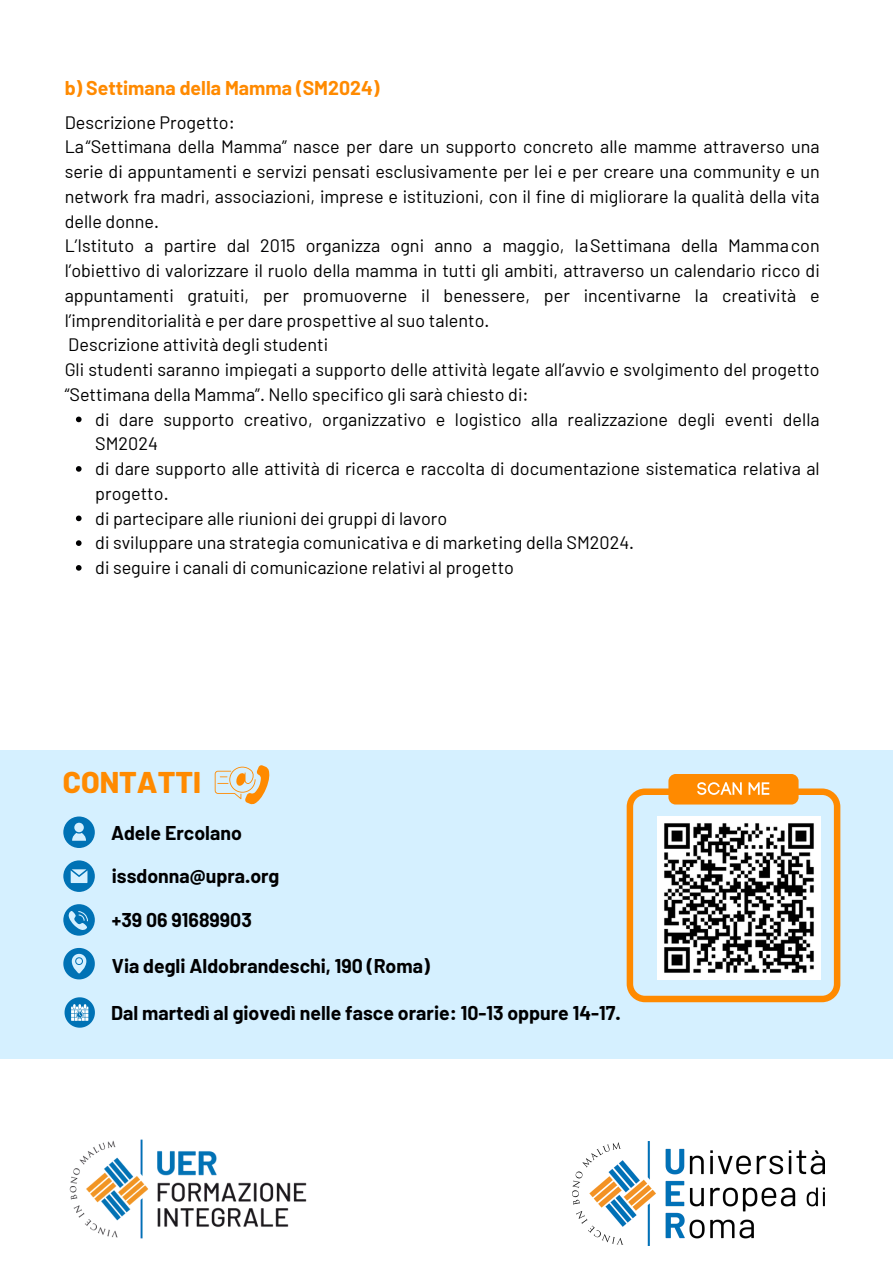
<style>
.page{position:relative;width:893px;height:1264px;background:#fff}
.page>*{position:absolute;margin:0;border:0;box-sizing:border-box;transform-origin:0 0}
.t1{font:800 30px "Barlow";color:#ff8a00}
.t2{font:700 19.5px "Barlow";color:#000001}
.t3{font:700 19.5px "Barlow";color:#ff8a00}
.t4{font:18px/24.8px "Barlow";color:#000001}
</style>
<div class="page">
<div style="left:0;top:750px;width:892px;height:308px;background:#d5f0ff"></div>
<svg style="left:63px;top:948px;width:32px;height:31px"></svg>
<svg style="left:63px;top:860px;width:32px;height:31px"></svg>
<svg style="left:63px;top:904px;width:32px;height:31px"></svg>
<svg style="left:63px;top:816px;width:32px;height:32px"></svg>
<svg style="left:65px;top:997px;width:30px;height:30px"></svg>
<svg style="left:626px;top:788px;width:214px;height:214px"></svg>
<div style="left:668px;top:774px;width:130px;height:30px;background:#ff8a00;border-radius:7px"></div>
<svg style="left:697px;top:782px;width:44px;height:12px"></svg>
<svg style="left:748px;top:782px;width:21px;height:12px"></svg>
<svg style="left:215px;top:765px;width:55px;height:39px"></svg>
<img style="left:572px;top:1141px;width:252px;height:104px">
<img style="left:69px;top:1139px;width:238px;height:100px">
<img style="left:657px;top:816px;width:163px;height:163px">
<svg style="left:76px;top:416px;width:6px;height:6px"></svg>
<svg style="left:76px;top:466px;width:6px;height:5px"></svg>
<svg style="left:76px;top:515px;width:6px;height:6px"></svg>
<svg style="left:76px;top:540px;width:6px;height:6px"></svg>
<svg style="left:76px;top:565px;width:6px;height:5px"></svg>
<p class="t3" style="left:65px;top:75px;width:316px">b) Settimana della Mamma (SM2024)</p>
<p class="t4" style="left:65px;top:109px;width:172px">Descrizione Progetto:</p>
<p class="t4" style="left:65px;top:134px;width:756px;text-align:justify">La“Settimana della Mamma” nasce per dare un supporto concreto alle mamme attraverso una serie di appuntamenti e servizi pensati esclusivamente per lei e per creare una community e un network fra madri, associazioni, imprese e istituzioni, con il fine di migliorare la qualità della vita delle donne.</p>
<p class="t4" style="left:65px;top:233px;width:756px;text-align:justify">L’Istituto a partire dal 2015 organizza ogni anno a maggio, laSettimana della Mammacon l’obiettivo di valorizzare il ruolo della mamma in tutti gli ambiti, attraverso un calendario ricco di appuntamenti gratuiti, per promuoverne il benessere, per incentivarne la creatività e l’imprenditorialità e per dare prospettive al suo talento.</p>
<p class="t4" style="left:68px;top:332px;width:261px">Descrizione attività degli studenti</p>
<p class="t4" style="left:65px;top:356px;width:756px">Gli studenti saranno impiegati a supporto delle attività legate all’avvio e svolgimento del progetto “Settimana della Mamma”. Nello specifico gli sarà chiesto di:</p>
<p class="t4" style="left:95px;top:406px;width:726px">di dare supporto creativo, organizzativo e logistico alla realizzazione degli eventi della<br>SM2024</p>
<p class="t4" style="left:95px;top:455px;width:726px">di dare supporto alle attività di ricerca e raccolta di documentazione sistematica relativa al progetto.</p>
<p class="t4" style="left:95px;top:505px;width:353px">di partecipare alle riunioni dei gruppi di lavoro</p>
<p class="t4" style="left:95px;top:529px;width:540px">di sviluppare una strategia comunicativa e di marketing della SM2024.</p>
<p class="t4" style="left:95px;top:554px;width:420px">di seguire i canali di comunicazione relativi al progetto</p>
<p class="t1" style="left:63px;top:763px;width:140px">CONTATTI</p>
<p class="t2" style="left:111px;top:820px;width:132px">Adele Ercolano</p>
<p class="t2" style="left:112px;top:864px;width:169px">issdonna@upra.org</p>
<p class="t2" style="left:112px;top:907px;width:141px">+39 06 91689903</p>
<p class="t2" style="left:112px;top:953px;width:319px">Via degli Aldobrandeschi, 190 (Roma)</p>
<p class="t2" style="left:111px;top:1000px;width:511px">Dal martedì al giovedì nelle fasce orarie: 10-13 oppure 14-17.</p>
</div>
